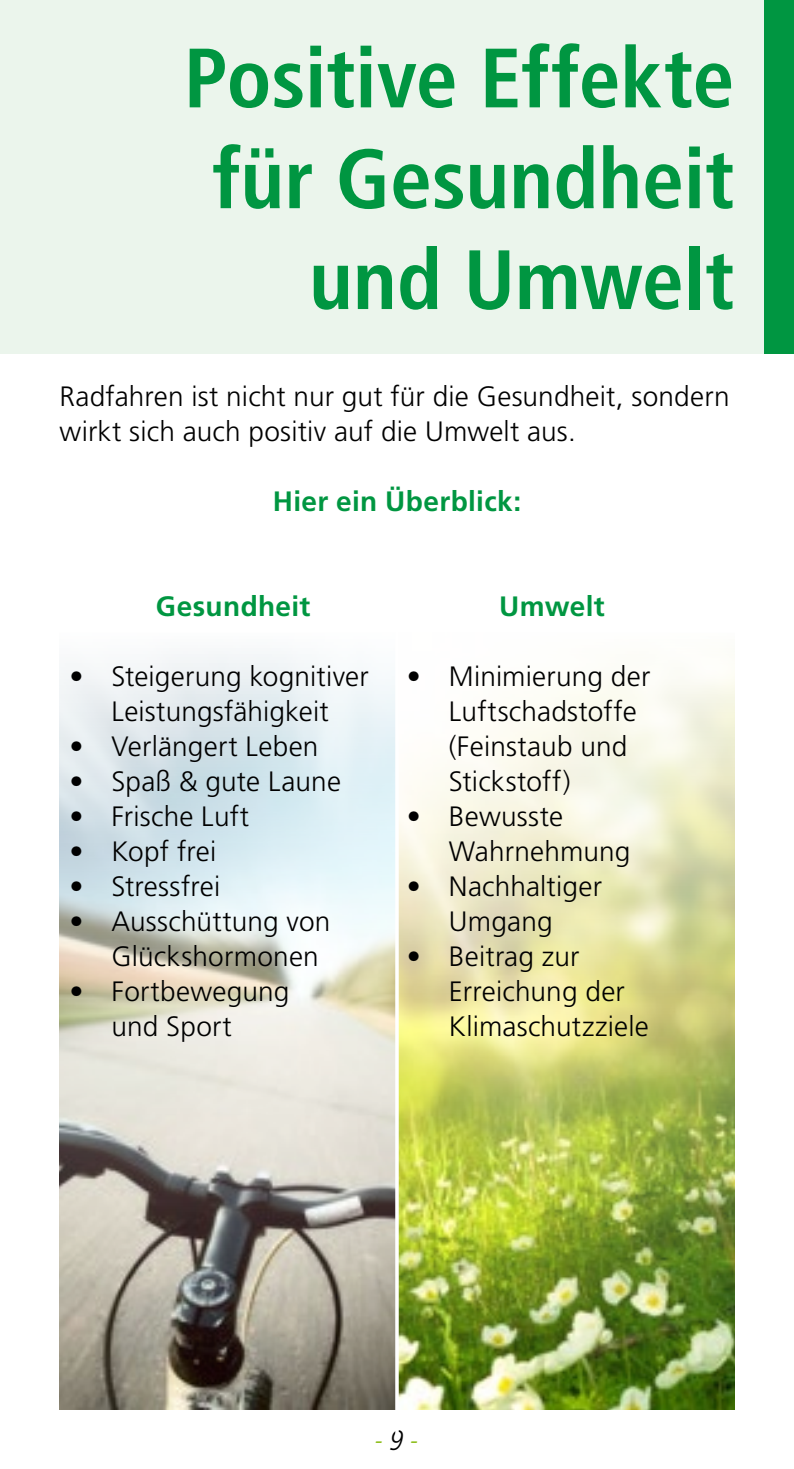
<style>
.page{position:relative;width:794px;height:1469px;background:#fff}
.page>*{position:absolute;margin:0;border:0;box-sizing:border-box;transform-origin:0 0}
.t1{font:700 condensed 84px/100.8px "Frutiger LT Std";color:#009641;text-align:right}
.t2{font:300 28px/35px "Frutiger LT Std";letter-spacing:.005em;color:#000}
.t3{font:700 28px "Frutiger LT Std";letter-spacing:.015em;color:#009641}
.t4{font:italic 300 condensed 28px "Frutiger LT Std";color:#90bf21}
.s1{color:#000}
</style>
<div class="page">
<div style="left:0;top:0;width:764px;height:353px;background:#ebf5ec"></div>
<img style="left:60px;top:654px;width:674px;height:755px">
<svg style="left:395px;top:654px;width:4px;height:756px"></svg>
<div style="left:764px;top:0;width:30px;height:353px;background:#009641"></div>
<h1 class="t1" style="left:184px;top:28px;width:552px">Positive Effekte für Gesundheit und Umwelt</h1>
<p class="t2" style="left:60px;top:379px;width:671px">Radfahren ist nicht nur gut für die Gesundheit, sondern wirkt sich auch positiv auf die Umwelt aus.</p>
<p class="t3" style="left:273px;top:485px;width:250px">Hier ein Überblick:</p>
<p class="t3" style="left:156px;top:590px;width:156px">Gesundheit</p>
<p class="t2" style="left:69px;top:659px;width:301px;text-align:center">• Steigerung kognitiver<br>Leistungsfähigkeit</p>
<p class="t2" style="left:69px;top:729px;width:250px">• Verlängert Leben</p>
<p class="t2" style="left:69px;top:764px;width:273px">• Spaß &amp; gute Laune</p>
<p class="t2" style="left:69px;top:799px;width:181px">• Frische Luft</p>
<p class="t2" style="left:69px;top:834px;width:148px">• Kopf frei</p>
<p class="t2" style="left:69px;top:869px;width:152px">• Stressfrei</p>
<p class="t2" style="left:111px;top:904px;width:220px;text-indent:-42px">• Ausschüttung von<br>Glückshormonen</p>
<p class="t2" style="left:69px;top:974px;width:221px;text-align:center">• Fortbewegung und Sport</p>
<p class="t3" style="left:499px;top:590px;width:107px">Umwelt</p>
<p class="t2" style="left:449px;top:659px;width:203px;text-indent:-42px">• Minimierung der<br>Luftschadstoffe (Feinstaub und<br>Stickstoff)</p>
<p class="t2" style="left:449px;top:799px;width:183px;text-indent:-42px">• Bewusste<br>Wahrnehmung</p>
<p class="t2" style="left:407px;top:869px;width:197px;text-align:center">• Nachhaltiger<br>Umgang</p>
<p class="t2" style="left:449px;top:939px;width:201px;text-indent:-42px">• Beitrag zur<br>Erreichung der<br>Klimaschutzziele</p>
<p class="t4" style="left:375px;top:1424px;width:45px">- <span class="s1">9</span> -</p>
</div>
